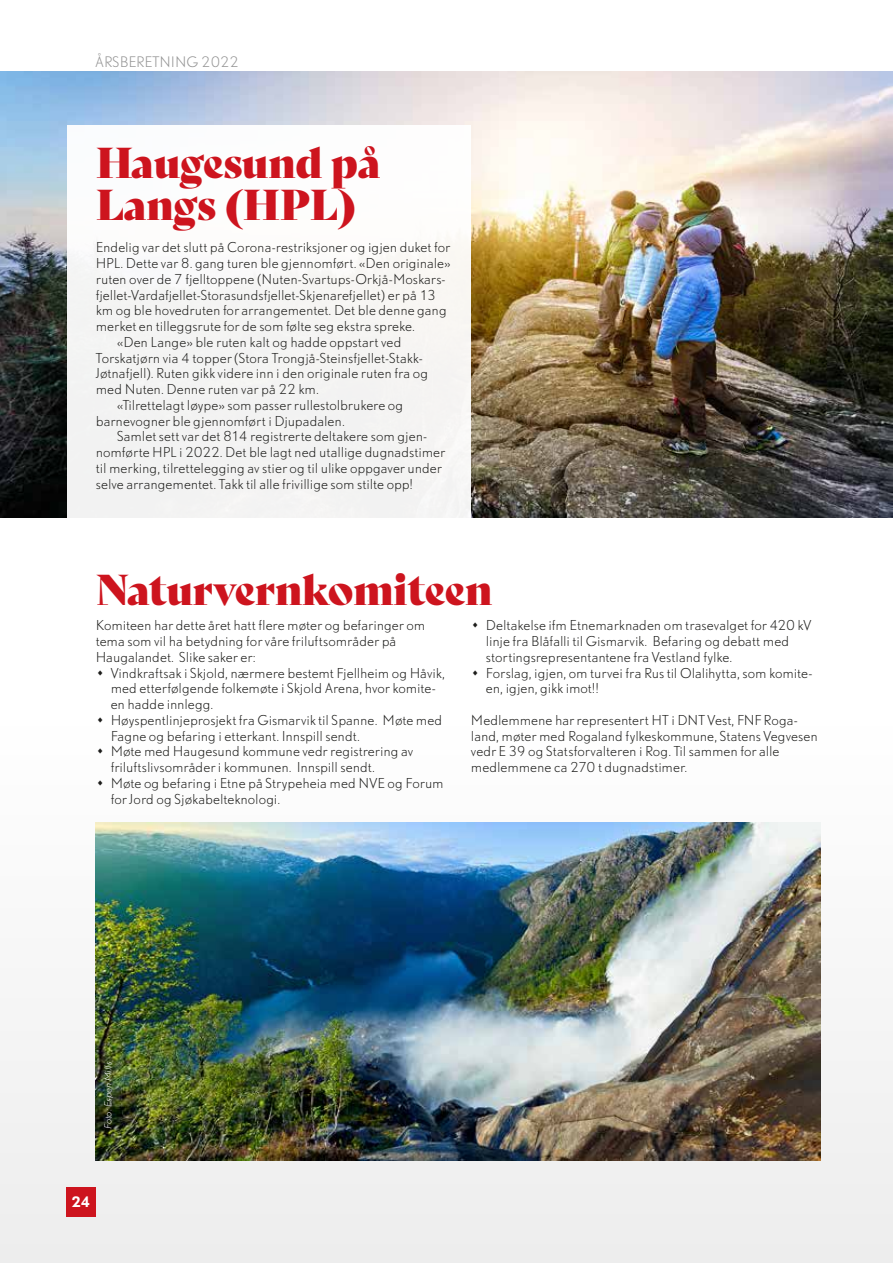
<style>
.page{position:relative;width:893px;height:1263px;background:#fff}
.page>*{position:absolute;margin:0;border:0;box-sizing:border-box;transform-origin:0 0}
.t1{font:42px/42px "Bely Display";letter-spacing:-.01em;color:#cd141e}
.t2{font:300 13.5px "DTL Nobel TOT";color:#929292}
.t3{font:700 13.5px "DTL Nobel TOT";color:#fff}
.t4{font:300 12.75px/15.8px "DTL Nobel TOT";color:#1d1d1b}
.t5{font:italic 300 9px "DTL Nobel TOT";color:#fff}
</style>
<div class="page">
<div style="left:0;top:726px;width:893px;height:537px;background:#f5f5f5"></div>
<div style="left:66px;top:1187px;width:30px;height:30px;background:#cd141e"></div>
<img style="left:96px;top:823px;width:725px;height:338px">
<img style="left:0;top:71px;width:893px;height:447px">
<div style="left:68px;top:125px;width:403px;height:414px;background:#f6f5f3"></div>
<p class="t2" style="left:95px;top:53px;width:145px">ÅRSBERETNING 2022</p>
<h1 class="t1" style="left:96px;top:139px;width:286px">Haugesund på<br>Langs (HPL)</h1>
<p class="t4" style="left:96px;top:239px;width:356px">Endelig var det slutt på Corona-restriksjoner og igjen duket for</p>
<p class="t4" style="left:96px;top:255px;width:356px">HPL. Dette var 8. gang turen ble gjennomført. «Den originale»</p>
<p class="t4" style="left:96px;top:271px;width:351px">ruten over de 7 fjelltoppene (Nuten-Svartups-Orkjå-Moskars-</p>
<p class="t4" style="left:96px;top:287px;width:342px">fjellet-Vardafjellet-Storasundsfjellet-Skjenarefjellet) er på 13</p>
<p class="t4" style="left:96px;top:302px;width:353px">km og ble hovedruten for arrangementet. Det ble denne gang</p>
<p class="t4" style="left:96px;top:318px;width:321px">merket en tilleggsrute for de som følte seg ekstra spreke.</p>
<p class="t4" style="left:117px;top:334px;width:286px">«Den Lange» ble ruten kalt og hadde oppstart ved</p>
<p class="t4" style="left:96px;top:350px;width:329px">Torskatjørn via 4 topper (Stora Trongjå-Steinsfjellet-Stakk-</p>
<p class="t4" style="left:96px;top:365px;width:334px">Jøtnafjell). Ruten gikk videre inn i den originale ruten fra og</p>
<p class="t4" style="left:96px;top:381px;width:225px">med Nuten. Denne ruten var på 22 km.</p>
<p class="t4" style="left:117px;top:397px;width:288px">«Tilrettelagt løype» som passer rullestolbrukere og</p>
<p class="t4" style="left:96px;top:413px;width:251px">barnevogner ble gjennomført i Djupadalen.</p>
<p class="t4" style="left:117px;top:428px;width:312px">Samlet sett var det 814 registrerte deltakere som gjen-</p>
<p class="t4" style="left:96px;top:444px;width:351px">nomførte HPL i 2022. Det ble lagt ned utallige dugnadstimer</p>
<p class="t4" style="left:96px;top:460px;width:348px">til merking, tilrettelegging av stier og til ulike oppgaver under</p>
<p class="t4" style="left:96px;top:476px;width:319px">selve arrangementet. Takk til alle frivillige som stilte opp!</p>
<h1 class="t1" style="left:96px;top:566px;width:399px">Naturvernkomiteen</h1>
<p class="t4" style="left:96px;top:617px;width:331px">Komiteen har dette året hatt flere møter og befaringer om tema som vil ha betydning for våre friluftsområder på<br>Haugalandet. Slike saker er:</p>
<p class="t4" style="left:111px;top:665px;width:336px;text-indent:-15px">• Vindkraftsak i Skjold, nærmere bestemt Fjellheim og Håvik, med etterfølgende folkemøte i Skjold Arena, hvor komite&shy;en hadde innlegg.</p>
<p class="t4" style="left:111px;top:712px;width:333px;text-indent:-15px">• Høyspentlinjeprosjekt fra Gismarvik til Spanne. Møte med<br>Fagne og befaring i etterkant. Innspill sendt.</p>
<p class="t4" style="left:111px;top:743px;width:304px;text-indent:-15px">• Møte med Haugesund kommune vedr registrering av friluftslivsområder i kommunen. Innspill sendt.</p>
<p class="t4" style="left:111px;top:775px;width:334px;text-indent:-15px">• Møte og befaring i Etne på Strypeheia med NVE og Forum for Jord og Sjøkabelteknologi.</p>
<p class="t4" style="left:486px;top:617px;width:327px;text-indent:-15px">• Deltakelse ifm Etnemarknaden om trasevalget for 420 kV linje fra Blåfalli til Gismarvik. Befaring og debatt med stortingsrepresentantene fra Vestland fylke.</p>
<p class="t4" style="left:486px;top:665px;width:328px;text-indent:-15px">• Forslag, igjen, om turvei fra Rus til Olalihytta, som komite&shy;en, igjen, gikk imot!!</p>
<p class="t4" style="left:471px;top:712px;width:348px">Medlemmene har representert HT i DNT Vest, FNF Roga&shy;land, møter med Rogaland fylkeskommune, Statens Vegvesen vedr E 39 og Statsforvalteren i Rog. Til sammen for alle medlemmene ca 270 t dugnadstimer.</p>
<p class="t5" style="left:102px;top:1129px;width:69px;rotate:-90deg">Foto: Espen Mills</p>
<p class="t3" style="left:71px;top:1192px;width:20px">24</p>
</div>
